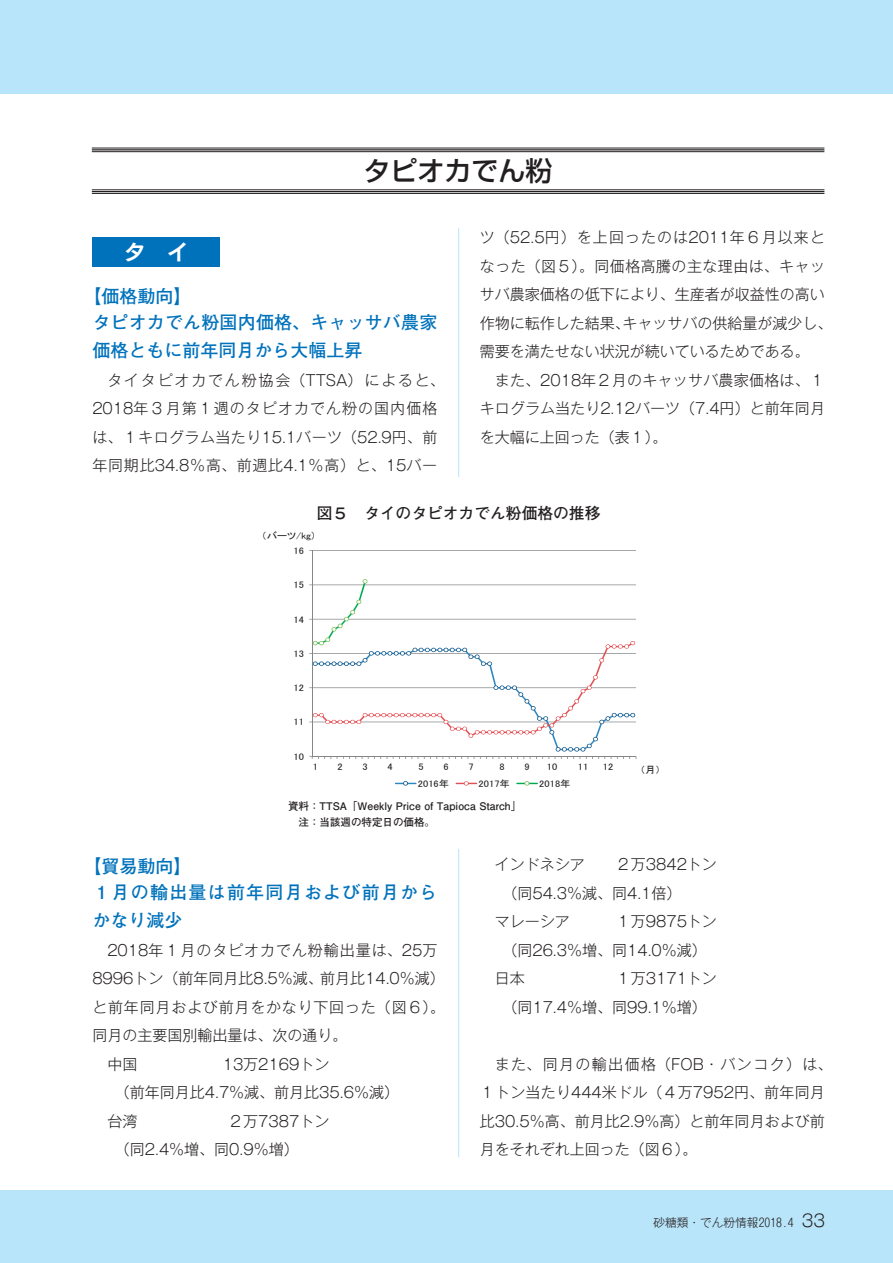
<style>
.page{position:relative;width:893px;height:1263px;background:#fff}
.page>*{position:absolute;margin:0;border:0;box-sizing:border-box;transform-origin:0 0}
.t1{font:500 27px "Shin Go Pr 5";color:#231f20}
.t2{font:21.3px "Rodin Pro B";color:#fff}
.t3{font:700 18px/25.8px "Futo Go B101 Pr 5";letter-spacing:.01em;color:#0072bc}
.t4{font:700 18px/25.8px "Futo Go B101 Pr 5";letter-spacing:.07em;color:#0072bc}
.t5{font:700 15.75px "Futo Go B101 Pr 5";color:#231f20}
.t6{font:300 15px/28.5px "Gothic MB101 Pr 5";color:#231f20}
.t7{font:300 15px/28.5px "Gothic MB101 Pr 5";letter-spacing:.05em;color:#231f20}
.t8{font:300 15px "Gothic MB101 Pr 5";letter-spacing:.06em;color:#231f20}
.t9{font:300 15px "Gothic MB101 Pr 5";letter-spacing:.055em;color:#231f20}
.t10{font:300 11.7px "Gothic MB101 Pr 5";color:#231f20}
.t11{font:700 10.5px/16.5px "Futo Go B101 Pr 5";color:#231f20}
.t12{font:9.45px "MS P Gothic";letter-spacing:.005em;color:#231f20;scale:1.1 1}
.s1{font-size:16.95px}
</style>
<div class="page">
<div style="left:0;top:1191px;width:893px;height:72px;background:#b9e5fa"></div>
<div style="left:0;top:0;width:893px;height:94px;background:#b9e5fa"></div>
<hr style="left:458px;top:145px;width:1px;height:1012px;background:#b9e5fa">
<div style="left:92px;top:237px;width:128px;height:30px;background:#0072bc"></div>
<div style="left:258px;top:530px;width:407px;height:262px;background:#fff"></div>
<hr style="left:312px;top:550px;width:324px;height:1px;background:#858689">
<hr style="left:312px;top:551px;width:1px;height:205px;background:#858689">
<svg style="left:309px;top:579px;width:328px;height:180px"></svg>
<svg style="left:395px;top:781px;width:21px;height:5px"></svg>
<svg style="left:456px;top:781px;width:21px;height:4px"></svg>
<svg style="left:516px;top:781px;width:22px;height:5px"></svg>
<div style="left:92px;top:137px;width:733px;height:91px;background:#fff"></div>
<hr style="left:92px;top:148px;width:732px;height:4px;background:#979596">
<div style="left:92px;top:189px;width:732px;height:5px;background:#c0bfbf"></div>
<hr style="left:92px;top:148px;width:732px;height:1px;background:#231f20">
<hr style="left:92px;top:149px;width:732px;height:1px;background:#231f20">
<hr style="left:92px;top:151px;width:732px;height:1px;background:#231f20">
<hr style="left:92px;top:189px;width:732px;height:1px;background:#231f20">
<hr style="left:92px;top:191px;width:732px;height:1px;background:#231f20">
<hr style="left:92px;top:193px;width:732px;height:1px;background:#231f20">
<h1 class="t1" style="left:364px;top:149px;width:191px">タピオカでん粉</h1>
<h2 class="t2" style="left:124px;top:237px;width:65px">タ　イ</h2>
<p class="t3" style="left:92px;top:282px;width:347px;text-indent:-9px">【価格動向】<br>タピオカでん粉国内価格、キャッサバ農家</p>
<p class="t3" style="left:92px;top:336px;width:271px">価格ともに前年同月から大幅上昇</p>
<p class="t7" style="left:92px;top:364px;width:354px;text-indent:15px">タイタピオカでん粉協会（TTSA）によると、<br>2018年３月第１週のタピオカでん粉の国内価格は、１キログラム当たり15.1バーツ（52.9円、前年同期比34.8％高、前週比4.1％高）と、15バー</p>
<p class="t6" style="left:480px;top:222px;width:354px">ツ（52.5円）を上回ったのは2011年６月以来となった（図５）。同価格高騰の主な理由は、キャッサバ農家価格の低下により、生産者が収益性の高い作物に転作した結果、キャッサバの供給量が減少し、需要を満たせない状況が続いているためである。</p>
<p class="t6" style="left:480px;top:364px;width:347px;text-align:justify;text-indent:15px">また、2018年２月のキャッサバ農家価格は、１キログラム当たり2.12バーツ（7.4円）と前年同月を大幅に上回った（表１）。</p>
<p class="t5" style="left:317px;top:501px;width:285px">図５　タイのタピオカでん粉価格の推移</p>
<p class="t12" style="left:261px;top:531px;width:51px">（バーツ/kg）</p>
<p class="t12" style="left:294px;top:546px;width:11px">16</p>
<p class="t12" style="left:294px;top:580px;width:11px">15</p>
<p class="t12" style="left:294px;top:614px;width:11px">14</p>
<p class="t12" style="left:294px;top:649px;width:11px">13</p>
<p class="t12" style="left:294px;top:683px;width:11px">12</p>
<p class="t12" style="left:294px;top:717px;width:11px">11</p>
<p class="t12" style="left:294px;top:752px;width:11px">10</p>
<p class="t12" style="left:313px;top:762px;width:6px">1</p>
<p class="t12" style="left:338px;top:762px;width:6px">2</p>
<p class="t12" style="left:363px;top:762px;width:6px">3</p>
<p class="t12" style="left:387px;top:762px;width:6px">4</p>
<p class="t12" style="left:419px;top:762px;width:6px">5</p>
<p class="t12" style="left:444px;top:762px;width:6px">6</p>
<p class="t12" style="left:468px;top:762px;width:6px">7</p>
<p class="t12" style="left:500px;top:762px;width:6px">8</p>
<p class="t12" style="left:524px;top:762px;width:6px">9</p>
<p class="t12" style="left:547px;top:762px;width:11px">10</p>
<p class="t12" style="left:578px;top:762px;width:11px">11</p>
<p class="t12" style="left:603px;top:762px;width:11px">12</p>
<p class="t12" style="left:418px;top:779px;width:30px">2016年</p>
<p class="t12" style="left:479px;top:779px;width:30px">2017年</p>
<p class="t12" style="left:539px;top:779px;width:30px">2018年</p>
<p class="t11" style="left:288px;top:797px;width:235px">資料：TTSA「Weekly Price of Tapioca Starch」　注：当該週の特定日の価格。</p>
<p class="t12" style="left:640px;top:764px;width:20px">（月）</p>
<p class="t4" style="left:92px;top:852px;width:347px;text-indent:-9px">【貿易動向】<br>１月の輸出量は前年同月および前月から</p>
<p class="t3" style="left:92px;top:906px;width:91px">かなり減少</p>
<p class="t8" style="left:107px;top:938px;width:331px">2018年１月のタピオカでん粉輸出量は、25万</p>
<p class="t6" style="left:92px;top:963px;width:354px">8996トン（前年同月比8.5％減、前月比14.0％減）</p>
<p class="t9" style="left:92px;top:995px;width:354px">と前年同月および前月をかなり下回った（図６）。</p>
<p class="t6" style="left:92px;top:1020px;width:256px">同月の主要国別輸出量は、次の通り。</p>
<p class="t6" style="left:107px;top:1049px;width:31px">中国</p>
<p class="t6" style="left:107px;top:1049px;width:293px;text-indent:115px">13万2169トン<br>　（前年同月比4.7％減、前月比35.6％減）台湾</p>
<p class="t6" style="left:107px;top:1106px;width:223px;text-indent:121px">２万7387トン　（同2.4％増、同0.9％増）</p>
<p class="t6" style="left:495px;top:849px;width:91px">インドネシア</p>
<p class="t6" style="left:495px;top:849px;width:224px;text-indent:121px">２万3842トン　（同54.3％減、同4.1倍）<br>マレーシア</p>
<p class="t6" style="left:495px;top:906px;width:224px;text-indent:121px">１万9875トン　（同26.3％増、同14.0％減）日本</p>
<p class="t6" style="left:495px;top:963px;width:224px;text-indent:121px">１万3171トン　（同17.4％増、同99.1％増）</p>
<p class="t6" style="left:480px;top:1049px;width:354px;text-indent:15px">また、同月の輸出価格（FOB・バンコク）は、<br>１トン当たり444米ドル（４万7952円、前年同月比30.5％高、前月比2.9％高）と前年同月および前月をそれぞれ上回った（図６）。</p>
<p class="t10" style="left:653px;top:1212px;width:173px">砂糖類・でん粉情報2018.4 <span class="s1">33</span></p>
</div>
